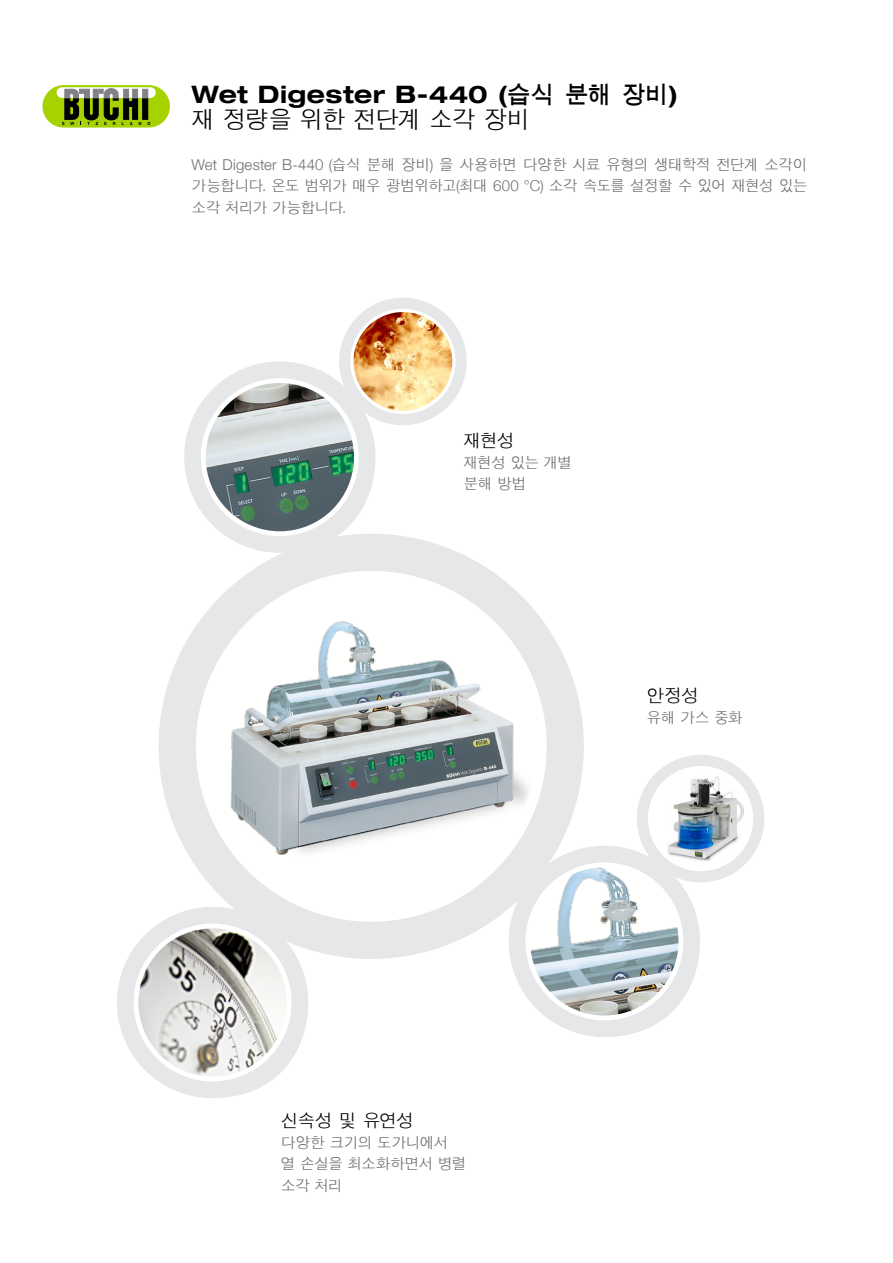
<style>
.page{position:relative;width:893px;height:1263px;background:#fff}
.page>*{position:absolute;margin:0;border:0;box-sizing:border-box;transform-origin:0 0}
.KO_Cover_Headline{font:24px "Buchi Title";letter-spacing:.02em;color:#000}
.KO_Cover_Subline{font:300 24px "Buchi";letter-spacing:-.07em;color:#000}
.KO_Title{font:300 18px "Buchi";letter-spacing:-.06em;color:#000}
.KO_Body_text_justifi{font:300 15px/21.3px "Buchi";letter-spacing:-.075em;color:#6d6e71;text-align:justify}
.KO_Body_text_left{font:300 15px/21.3px "Buchi";letter-spacing:-.055em;color:#6d6e71}
</style>
<div class="page">
<div style="left:43px;top:85px;width:127px;height:43px;background:#a5d200;border-radius:21px"></div>
<div style="left:143px;top:89px;width:5px;height:30px;background:#000;border:1px solid #000"></div>
<svg style="left:57px;top:87px;width:99px;height:11px"></svg>
<div style="left:143px;top:89px;width:5px;height:9px;background:#808285"></div>
<svg style="left:62px;top:89px;width:79px;height:36px"></svg>
<div style="left:159px;top:534px;width:425px;height:425px;background:#e6e7e8;border-radius:50%"></div>
<div style="left:196px;top:571px;width:351px;height:351px;background:#fff;border-radius:50%"></div>
<img style="left:206px;top:594px;width:330px;height:277px">
<div style="left:339px;top:298px;width:128px;height:127px;background:#e6e7e8;border-radius:50%"></div>
<div style="left:350px;top:309px;width:105px;height:105px;background:#fff;border-radius:50%"></div>
<img style="left:353px;top:312px;width:99px;height:99px;border-radius:49px">
<div style="left:184px;top:361px;width:191px;height:192px;background:#e6e7e8;border-radius:50%"></div>
<div style="left:201px;top:378px;width:158px;height:158px;background:#fff;border-radius:50%"></div>
<img style="left:206px;top:383px;width:148px;height:148px;border-radius:74px">
<div style="left:509px;top:846px;width:191px;height:191px;background:#e6e7e8;border-radius:50%"></div>
<div style="left:525px;top:862px;width:158px;height:158px;background:#fff;border-radius:50%"></div>
<img style="left:530px;top:867px;width:148px;height:148px;border-radius:74px">
<div style="left:637px;top:755px;width:127px;height:127px;background:#e6e7e8;border-radius:50%"></div>
<div style="left:648px;top:766px;width:105px;height:105px;background:#fff;border-radius:50%"></div>
<img style="left:667px;top:771px;width:82px;height:90px">
<div style="left:117px;top:907px;width:191px;height:191px;background:#e6e7e8;border-radius:50%"></div>
<div style="left:134px;top:923px;width:158px;height:158px;background:#fff;border-radius:50%"></div>
<img style="left:138px;top:928px;width:149px;height:149px;border-radius:74px">
<p class="KO_Cover_Headline" style="left:192px;top:80px;width:488px">Wet Digester B-440 (습식 분해 장비)</p>
<p class="KO_Cover_Subline" style="left:192px;top:105px;width:341px">재 정량을 위한 전단계 소각 장비</p>
<p class="KO_Body_text_justifi" style="left:192px;top:154px;width:618px">Wet Digester B-440 (습식 분해 장비) 을 사용하면 다양한 시료 유형의 생태학적 전단계 소각이 가능합니다. 온도 범위가 매우 광범위하고(최대 600 °C) 소각 속도를 설정할 수 있어 재현성 있는 소각 처리가 가능합니다.</p>
<p class="KO_Title" style="left:463px;top:430px;width:53px">재현성</p>
<p class="KO_Body_text_left" style="left:463px;top:452px;width:110px">재현성 있는 개별 분해 방법</p>
<p class="KO_Title" style="left:647px;top:685px;width:54px">안정성</p>
<p class="KO_Body_text_left" style="left:647px;top:707px;width:98px">유해 가스 중화</p>
<p class="KO_Title" style="left:281px;top:1110px;width:135px">신속성 및 유연성</p>
<p class="KO_Body_text_left" style="left:281px;top:1132px;width:187px">다양한 크기의 도가니에서 열 손실을 최소화하면서 병렬 소각 처리</p>
</div>
